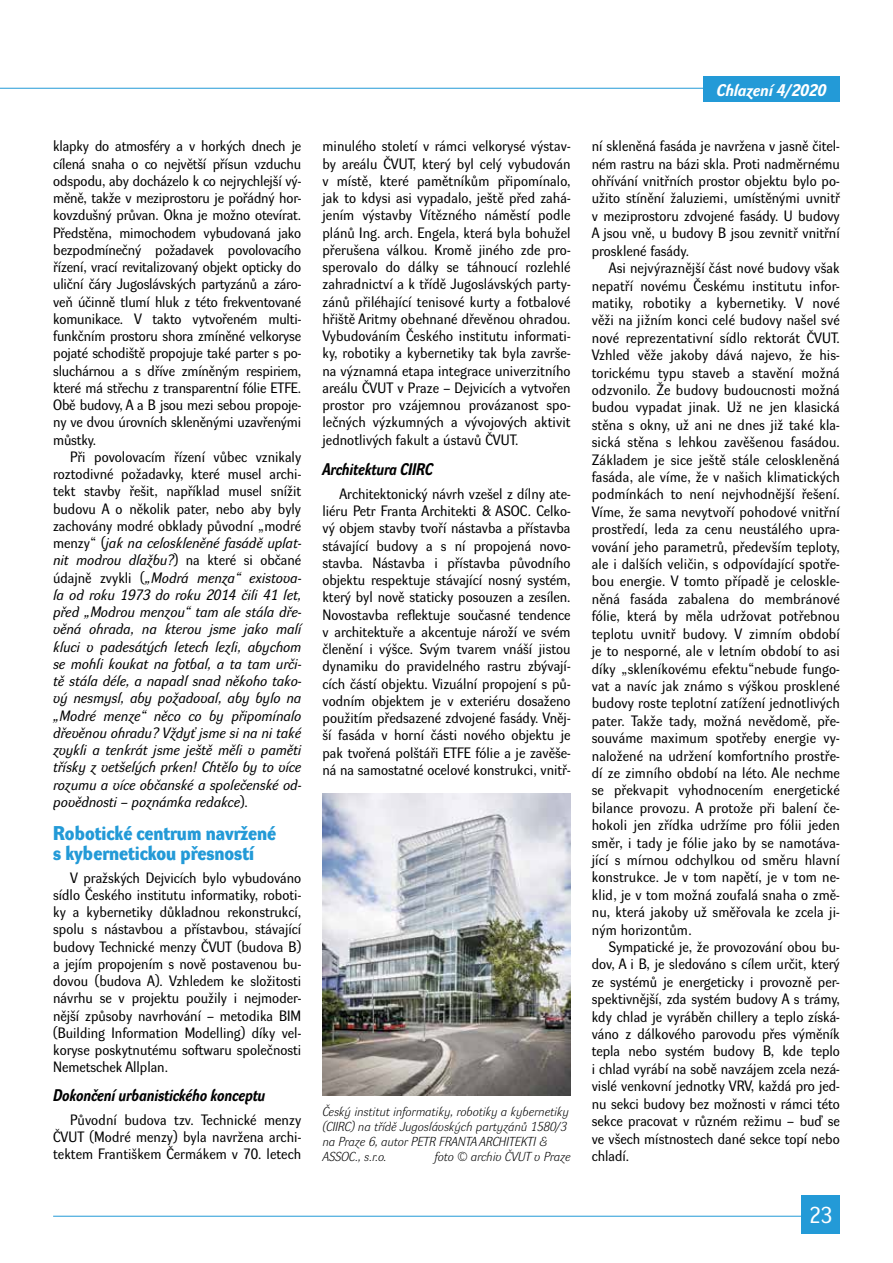
<style>
.page{position:relative;width:893px;height:1263px;background:#fff}
.page>*{position:absolute;margin:0;border:0;box-sizing:border-box;transform-origin:0 0}
.t1{font:22.5px "Dyna Grotesk R";color:#fff}
.t2{font:700 19.5px/20.2px "Dyna Grotesk D";color:#239ad7}
.t3{font:italic 700 16.5px "Dyna Grotesk R";color:#000;scale:.9 1}
.t4{font:italic 700 16.5px "Dyna Grotesk R";color:#fff}
.t5{font:14.7px/17.2px "Dyna Grotesk R";color:#000;text-align:justify}
.t6{font:italic 14.7px/17.2px "Dyna Grotesk R";color:#000;text-align:justify}
.t7{font:italic 12.75px/15px "Dyna Grotesk L";color:#000}
.s1{font-style:normal}
</style>
<div class="page">
<hr style="left:0;top:88px;width:840px;height:1px;background:#239ad7">
<hr style="left:53px;top:1216px;width:787px;height:1px;background:#239ad7">
<div style="left:703px;top:77px;width:136px;height:25px;background:#239ad7"></div>
<div style="left:801px;top:1195px;width:39px;height:38px;background:#239ad7"></div>
<img style="left:322px;top:793px;width:248px;height:303px">
<p class="t5" style="left:53px;top:138px;width:250px">klapky do atmosféry a v horkých dnech je cílená snaha o co největší přísun vzduchu odspodu, aby docházelo k co nejrychlejší vý&shy;měně, takže v meziprostoru je pořádný hor&shy;kovzdušný průvan. Okna je možno otevírat.<br>Předstěna, mimochodem vybudovaná jako bezpodmínečný požadavek povolovacího řízení, vrací revitalizovaný objekt opticky do uliční čáry Jugoslávských partyzánů a záro&shy;veň účinně tlumí hluk z této frekventované komunikace. V takto vytvořeném multi&shy;funkčním prostoru shora zmíněné velkoryse pojaté schodiště propojuje také parter s po&shy;sluchárnou a s dříve zmíněným respiriem, které má střechu z transparentní fólie ETFE.<br>Obě budovy, A a B jsou mezi sebou propoje&shy;ny ve dvou úrovních skleněnými uzavřenými můstky.</p>
<p class="t6" style="left:53px;top:448px;width:250px;text-indent:17px"><span class="s1">Při povolovacím řízení vůbec vznikaly roztodivné požadavky, které musel archi&shy;tekt stavby řešit, například musel snížit budovu A o několik pater, nebo aby byly zachovány modré obklady původní „modré menzy“ (</span>jak na celoskleněné fasádě uplat&shy;nit modrou dlažbu?<span class="s1">) na které si občané údajně zvykli (</span>„Modrá menza“ existova&shy;la od roku 1973 do roku 2014 čili 41 let, před „Modrou menzou“ tam ale stála dře&shy;věná ohrada, na kterou jsme jako malí kluci v padesátých letech lezli, abychom se mohli koukat na fotbal, a ta tam urči&shy;tě stála déle, a napadl snad někoho tako&shy;vý nesmysl, aby požadoval, aby bylo na „Modré menze“ něco co by připomínalo dřevěnou ohradu? Vždyť jsme si na ni také zvykli a tenkrát jsme ještě měli v paměti třísky z vetšelých prken! Chtělo by to více rozumu a více občanské a společenské od&shy;povědnosti – poznámka redakce<span class="s1">).</span></p>
<h2 class="t2" style="left:53px;top:824px;width:224px">Robotické centrum navržené s kybernetickou přesností</h2>
<p class="t5" style="left:53px;top:869px;width:250px;text-indent:17px">V pražských Dejvicích bylo vybudováno sídlo Českého institutu informatiky, roboti&shy;ky a kybernetiky důkladnou rekonstrukcí, spolu s nástavbou a přístavbou, stávající budovy Technické menzy ČVUT (budova B) a jejím propojením s nově postavenou bu&shy;dovou (budova A). Vzhledem ke složitosti návrhu se v projektu použily i nejmoder&shy;nější způsoby navrhování – metodika BIM (Building Information Modelling) díky vel&shy;koryse poskytnutému softwaru společnosti Nemetschek Allplan.</p>
<p class="t3" style="left:53px;top:1086px;width:237px">Dokončení urbanistického konceptu</p>
<p class="t5" style="left:53px;top:1111px;width:250px;text-indent:17px">Původní budova tzv. Technické menzy ČVUT (Modré menzy) byla navržena archi&shy;tektem Františkem Čermákem v 70. letech</p>
<p class="t5" style="left:322px;top:138px;width:250px">minulého století v rámci velkorysé výstav&shy;by areálu ČVUT, který byl celý vybudován v místě, které pamětníkům připomínalo, jak to kdysi asi vypadalo, ještě před zahá&shy;jením výstavby Vítězného náměstí podle plánů Ing. arch. Engela, která byla bohužel přerušena válkou. Kromě jiného zde pro&shy;sperovalo do dálky se táhnoucí rozlehlé zahradnictví a k třídě Jugoslávských party&shy;zánů přiléhající tenisové kurty a fotbalové hřiště Aritmy obehnané dřevěnou ohradou.<br>Vybudováním Českého institutu informati&shy;ky, robotiky a kybernetiky tak byla završe&shy;na významná etapa integrace univerzitního areálu ČVUT v Praze – Dejvicích a vytvořen prostor pro vzájemnou provázanost spo&shy;lečných výzkumných a vývojových aktivit jednotlivých fakult a ústavů ČVUT.</p>
<p class="t3" style="left:322px;top:460px;width:124px">Architektura CIIRC</p>
<p class="t5" style="left:322px;top:486px;width:250px;text-indent:17px">Architektonický návrh vzešel z dílny ate&shy;liéru Petr Franta Architekti &amp; ASOC. Celko&shy;vý objem stavby tvoří nástavba a přístavba stávající budovy a s ní propojená novo&shy;stavba. Nástavba i přístavba původního objektu respektuje stávající nosný systém, který byl nově staticky posouzen a zesílen.<br>Novostavba reflektuje současné tendence v architektuře a akcentuje nároží ve svém členění i výšce. Svým tvarem vnáší jistou dynamiku do pravidelného rastru zbývají&shy;cích částí objektu. Vizuální propojení s pů&shy;vodním objektem je v exteriéru dosaženo použitím předsazené zdvojené fasády. Vněj&shy;ší fasáda v horní části nového objektu je pak tvořená polštáři ETFE fólie a je zavěše&shy;ná na samostatné ocelové konstrukci, vnitř-</p>
<p class="t7" style="left:322px;top:1104px;width:248px">Český institut informatiky, robotiky a kybernetiky (CIIRC) na třídě Jugoslávských partyzánů 1580/3 na Praze 6, autor PETR FRANTA ARCHITEKTI &amp; ASSOC., s.r.o.</p>
<p class="t7" style="left:435px;top:1149px;width:137px">foto © archiv ČVUT v Praze</p>
<p class="t4" style="left:716px;top:80px;width:111px">Chlazení 4/2020</p>
<p class="t5" style="left:592px;top:138px;width:250px">ní skleněná fasáda je navržena v jasně čitel&shy;ném rastru na bázi skla. Proti nadměrnému ohřívání vnitřních prostor objektu bylo po&shy;užito stínění žaluziemi, umístěnými uvnitř v meziprostoru zdvojené fasády. U budovy A jsou vně, u budovy B jsou zevnitř vnitřní prosklené fasády.</p>
<p class="t5" style="left:592px;top:260px;width:250px;text-indent:17px">Asi nejvýraznější část nové budovy však nepatří novému Českému institutu infor&shy;matiky, robotiky a kybernetiky. V nové věži na jižním konci celé budovy našel své nové reprezentativní sídlo rektorát ČVUT.<br>Vzhled věže jakoby dává najevo, že his&shy;torickému typu staveb a stavění možná odzvonilo. Že budovy budoucnosti možná budou vypadat jinak. Už ne jen klasická stěna s okny, už ani ne dnes již také kla&shy;sická stěna s lehkou zavěšenou fasádou.<br>Základem je sice ještě stále celoskleněná fasáda, ale víme, že v našich klimatických podmínkách to není nejvhodnější řešení.<br>Víme, že sama nevytvoří pohodové vnitřní prostředí, leda za cenu neustálého upra&shy;vování jeho parametrů, především teploty, ale i dalších veličin, s odpovídající spotře&shy;bou energie. V tomto případě je celoskle&shy;něná fasáda zabalena do membránové fólie, která by měla udržovat potřebnou teplotu uvnitř budovy. V zimním období je to nesporné, ale v letním období to asi díky „skleníkovému efektu“nebude fungo&shy;vat a navíc jak známo s výškou prosklené budovy roste teplotní zatížení jednotlivých pater. Takže tady, možná nevědomě, pře&shy;souváme maximum spotřeby energie vy&shy;naložené na udržení komfortního prostře&shy;dí ze zimního období na léto. Ale nechme se překvapit vyhodnocením energetické bilance provozu. A protože při balení če&shy;hokoli jen zřídka udržíme pro fólii jeden směr, i tady je fólie jako by se namotáva&shy;jící s mírnou odchylkou od směru hlavní konstrukce. Je v tom napětí, je v tom ne&shy;klid, je v tom možná zoufalá snaha o změ&shy;nu, která jakoby už směřovala ke zcela ji&shy;ným horizontům.</p>
<p class="t5" style="left:592px;top:939px;width:250px;text-indent:17px">Sympatické je, že provozování obou bu&shy;dov, A i B, je sledováno s cílem určit, který ze systémů je energeticky i provozně per&shy;spektivnější, zda systém budovy A s trámy, kdy chlad je vyráběn chillery a teplo získá&shy;váno z dálkového parovodu přes výměník tepla nebo systém budovy B, kde teplo i chlad vyrábí na sobě navzájem zcela nezá&shy;vislé venkovní jednotky VRV, každá pro jed&shy;nu sekci budovy bez možnosti v rámci této sekce pracovat v různém režimu – buď se ve všech místnostech dané sekce topí nebo chladí.</p>
<h1 class="t1" style="left:809px;top:1202px;width:24px">23</h1>
</div>
